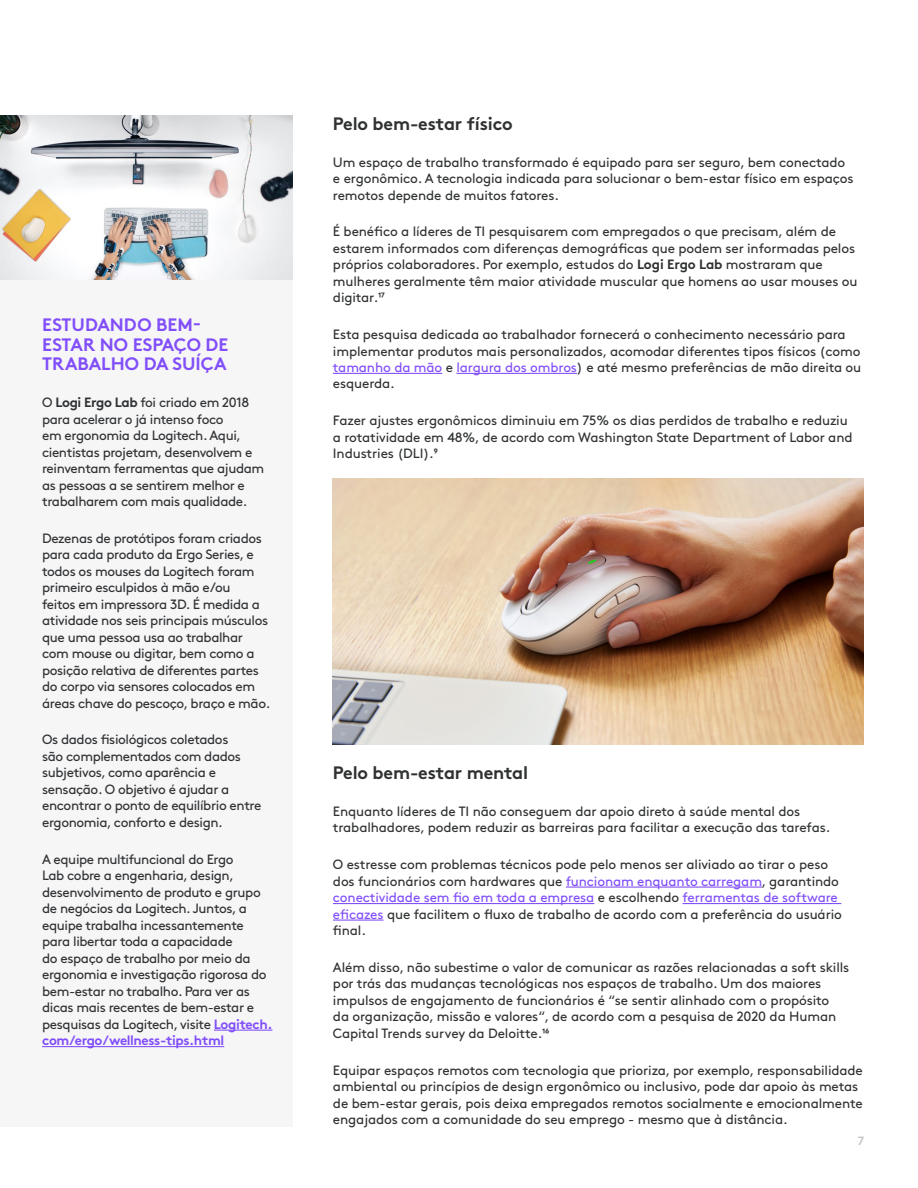
<style>
.page{position:relative;width:918px;height:1188px;background:#fff}
.page>*{position:absolute;margin:0;border:0;box-sizing:border-box;transform-origin:0 0}
.t1{font:700 18px/19.5px "Brown Pro";color:#814efa}
.t2{font:700 18px "Brown Pro";letter-spacing:-.01em;color:#2f3132}
.t3{font:13.5px/16.5px "Brown Pro";letter-spacing:-.01em;color:#2f3132}
.t4{font:13.5px/16.5px "Brown Pro";letter-spacing:-.03em;color:#2f3132}
.t5{font:700 12px "Brown Pro";color:#c3c6c8}
.s1{font-weight:700}
.s2{font-weight:700;color:#814efa}
.s3{color:#814efa}
</style>
<div class="page">
<div style="left:0;top:271px;width:293px;height:856px;background:#f6f6f7"></div>
<hr style="left:566px;top:887px;width:196px;height:1px;background:#814efa">
<hr style="left:333px;top:903px;width:261px;height:1px;background:#814efa">
<hr style="left:683px;top:903px;width:158px;height:1px;background:#814efa">
<hr style="left:333px;top:920px;width:51px;height:1px;background:#814efa">
<img style="left:333px;top:478px;width:531px;height:267px">
<hr style="left:333px;top:373px;width:109px;height:1px;background:#814efa">
<hr style="left:456px;top:373px;width:121px;height:1px;background:#814efa">
<hr style="left:214px;top:1030px;width:58px;height:1px;background:#814efa">
<hr style="left:42px;top:1046px;width:182px;height:1px;background:#814efa">
<img style="left:0;top:116px;width:293px;height:164px">
<h1 class="t1" style="left:42px;top:313px;width:188px">ESTUDANDO BEM-<br>ESTAR NO ESPAÇO DE<br>TRABALHO DA SUÍÇA</h1>
<p class="t4" style="left:42px;top:393px;width:224px">O <span class="s1">Logi Ergo Lab</span> foi criado em 2018 para acelerar o já intenso foco<br>em ergonomia da Logitech. Aqui, cientistas projetam, desenvolvem e reinventam ferramentas que ajudam as pessoas a se sentirem melhor e trabalharem com mais qualidade.</p>
<p class="t4" style="left:42px;top:529px;width:230px">Dezenas de protótipos foram criados para cada produto da Ergo Series, e todos os mouses da Logitech foram primeiro esculpidos à mão e/ou<br>feitos em impressora 3D. É medida a atividade nos seis principais músculos que uma pessoa usa ao trabalhar com mouse ou digitar, bem como a posição relativa de diferentes partes do corpo via sensores colocados em áreas chave do pescoço, braço e mão.</p>
<p class="t4" style="left:42px;top:730px;width:221px">Os dados fisiológicos coletados<br>são complementados com dados subjetivos, como aparência e sensação. O objetivo é ajudar a encontrar o ponto de equilíbrio entre ergonomia, conforto e design.</p>
<p class="t4" style="left:42px;top:850px;width:232px">A equipe multifuncional do Ergo<br>Lab cobre a engenharia, design, desenvolvimento de produto e grupo de negócios da Logitech. Juntos, a equipe trabalha incessantemente para libertar toda a capacidade<br>do espaço de trabalho por meio da ergonomia e investigação rigorosa do bem-estar no trabalho. Para ver as dicas mais recentes de bem-estar e pesquisas da Logitech, visite <span class="s2">Logitech. com/ergo/wellness-tips.html</span></p>
<h1 class="t2" style="left:333px;top:109px;width:181px">Pelo bem-estar físico</h1>
<p class="t3" style="left:333px;top:152px;width:522px">Um espaço de trabalho transformado é equipado para ser seguro, bem conectado e ergonômico. A tecnologia indicada para solucionar o bem-estar físico em espaços remotos depende de muitos fatores.</p>
<p class="t3" style="left:333px;top:222px;width:526px">É benéfico a líderes de TI pesquisarem com empregados o que precisam, além de estarem informados com diferenças demográficas que podem ser informadas pelos próprios colaboradores. Por exemplo, estudos do <span class="s1">Logi Ergo Lab</span> mostraram que mulheres geralmente têm maior atividade muscular que homens ao usar mouses ou digitar.17</p>
<p class="t3" style="left:333px;top:325px;width:530px">Esta pesquisa dedicada ao trabalhador fornecerá o conhecimento necessário para implementar produtos mais personalizados, acomodar diferentes tipos físicos (como <span class="s3">tamanho da mão</span> e <span class="s3">largura dos ombros</span>) e até mesmo preferências de mão direita ou esquerda.</p>
<p class="t3" style="left:333px;top:411px;width:521px">Fazer ajustes ergonômicos diminuiu em 75% os dias perdidos de trabalho e reduziu a rotatividade em 48%, de acordo com Washington State Department of Labor and<br>Industries (DLI).9</p>
<h1 class="t2" style="left:333px;top:758px;width:197px">Pelo bem-estar mental</h1>
<p class="t3" style="left:333px;top:802px;width:499px">Enquanto líderes de TI não conseguem dar apoio direto à saúde mental dos trabalhadores, podem reduzir as barreiras para facilitar a execução das tarefas.</p>
<p class="t3" style="left:333px;top:855px;width:510px">O estresse com problemas técnicos pode pelo menos ser aliviado ao tirar o peso dos funcionários com hardwares que <span class="s3">funcionam enquanto carregam</span>, garantindo <span class="s3">conectividade sem fio em toda a empresa</span> e escolhendo <span class="s3">ferramentas de software eficazes</span> que facilitem o fluxo de trabalho de acordo com a preferência do usuário final.</p>
<p class="t3" style="left:333px;top:958px;width:518px">Além disso, não subestime o valor de comunicar as razões relacionadas a soft skills por trás das mudanças tecnológicas nos espaços de trabalho. Um dos maiores impulsos de engajamento de funcionários é “se sentir alinhado com o propósito<br>da organização, missão e valores“, de acordo com a pesquisa de 2020 da Human Capital Trends survey da Deloitte.16</p>
<p class="t3" style="left:333px;top:1061px;width:531px">Equipar espaços remotos com tecnologia que prioriza, por exemplo, responsabilidade ambiental ou princípios de design ergonômico ou inclusivo, pode dar apoio às metas de bem-estar gerais, pois deixa empregados remotos socialmente e emocionalmente engajados com a comunidade do seu emprego - mesmo que à distância.</p>
<p class="t5" style="left:858px;top:1131px;width:8px">7</p>
</div>
